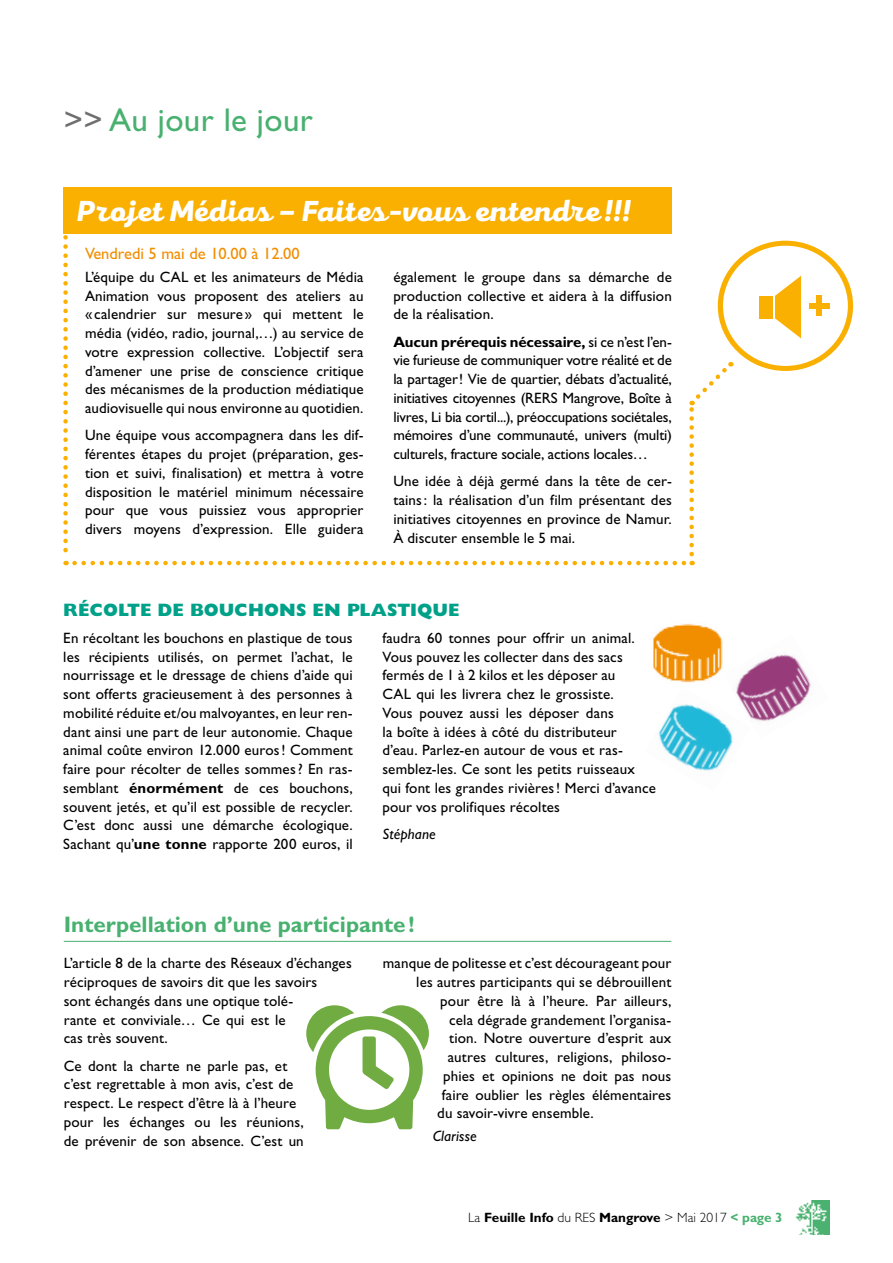
<style>
.page{position:relative;width:893px;height:1263px;background:#fff}
.page>*{position:absolute;margin:0;border:0;box-sizing:border-box;transform-origin:0 0}
.t1{font:33px "Gill Sans";letter-spacing:.01em;color:#49b170}
.t2{font:800 30px "Mixa";letter-spacing:.01em;color:#fff}
.t3{font:700 22.5px "Gill Sans";color:#49b170}
.t4{font:800 18px "Gill Sans";letter-spacing:.005em;color:#00a189}
.t5{font:16.5px "Gill Sans";color:#f18e00}
.t6{font:15px/18.8px "Gill Sans";letter-spacing:.01em;color:#000;text-align:justify}
.t7{font:italic 15px "Gill Sans";letter-spacing:.005em;color:#000}
.t8{font:700 13.5px "Gill Sans";color:#000}
.s1{color:#6f6f6f}
.s2{font-weight:700}
.s3{font-weight:300}
.s4{color:#49b170}
</style>
<div class="page">
<img style="left:795px;top:1200px;width:34px;height:34px">
<div style="left:64px;top:188px;width:608px;height:46px;background:#f9b000"></div>
<svg style="left:63px;top:237px;width:5px;height:328px"></svg>
<svg style="left:75px;top:561px;width:618px;height:4px"></svg>
<svg style="left:689px;top:241px;width:164px;height:313px"></svg>
<hr style="left:64px;top:941px;width:607px;height:1px;background:#49b170">
<svg style="left:306px;top:1005px;width:123px;height:124px"></svg>
<img style="left:653px;top:623px;width:70px;height:60px">
<img style="left:737px;top:654px;width:74px;height:68px">
<img style="left:658px;top:687px;width:93px;height:84px">
<h1 class="t1" style="left:64px;top:101px;width:251px"><span class="s1">&gt;&gt;</span> Au jour le jour</h1>
<h2 class="t2" style="left:77px;top:192px;width:556px">Projet Médias – Faites-vous entendre !!!</h2>
<p class="t5" style="left:85px;top:244px;width:216px">Vendredi 5 mai de 10.00 à 12.00</p>
<p class="t6" style="left:85px;top:267px;width:280px">L’équipe du CAL et les animateurs de Média Animation vous proposent des ateliers au « calendrier sur mesure » qui mettent le média (vidéo, radio, journal,…) au service de votre expression collective. L’objectif sera d’amener une prise de conscience critique des mécanismes de la production médiatique audiovisuelle qui nous environne au quotidien.</p>
<p class="t6" style="left:85px;top:426px;width:280px">Une équipe vous accompagnera dans les dif&shy;férentes étapes du projet (préparation, ges&shy;tion et suivi, finalisation) et mettra à votre disposition le matériel minimum nécessaire pour que vous puissiez vous approprier divers moyens d’expression. Elle guidera</p>
<p class="t6" style="left:393px;top:267px;width:280px">également le groupe dans sa démarche de production collective et aidera à la diffusion de la réalisation.</p>
<p class="t6" style="left:393px;top:332px;width:280px"><span class="s2">Aucun prérequis nécessaire,</span> si ce n’est l’en&shy;vie furieuse de communiquer votre réalité et de la partager! Vie de quartier, débats d’actualité, initiatives citoyennes (RERS Mangrove, Boîte à livres, Li bia cortil...), préoccupations sociétales, mémoires d’une communauté, univers (multi) culturels, fracture sociale, actions locales…</p>
<p class="t6" style="left:393px;top:472px;width:280px">Une idée à déjà germé dans la tête de cer&shy;tains: la réalisation d’un film présentant des initiatives citoyennes en province de Namur.<br>À discuter ensemble le 5 mai.</p>
<p class="t4" style="left:63px;top:599px;width:398px">RÉCOLTE DE BOUCHONS EN PLASTIQUE</p>
<p class="t6" style="left:63px;top:628px;width:291px">En récoltant les bouchons en plastique de tous les récipients utilisés, on permet l’achat, le nourrissage et le dressage de chiens d’aide qui sont offerts gracieusement à des personnes à mobilité réduite et/ou malvoyantes, en leur ren&shy;dant ainsi une part de leur autonomie. Chaque animal coûte environ 12.000 euros! Comment faire pour récolter de telles sommes? En ras&shy;semblant <span class="s2">énormément</span> de ces bouchons, souvent jetés, et qu’il est possible de recycler.<br>C’est donc aussi une démarche écologique.<br>Sachant qu’<span class="s2">une tonne</span> rapporte 200 euros, il</p>
<p class="t6" style="left:382px;top:628px;width:275px;text-align:left">faudra 60 tonnes pour offrir un animal.<br>Vous pouvez les collecter dans des sacs fermés de 1 à 2 kilos et les déposer au<br>CAL qui les livrera chez le grossiste.<br>Vous pouvez aussi les déposer dans<br>la boîte à idées à côté du distributeur<br>d’eau. Parlez-en autour de vous et ras&shy;semblez-les. Ce sont les petits ruisseaux qui font les grandes rivières! Merci d’avance pour vos prolifiques récoltes</p>
<p class="t7" style="left:382px;top:825px;width:55px">Stéphane</p>
<h3 class="t3" style="left:64px;top:911px;width:352px">Interpellation d’une participante!</h3>
<p class="t6" style="left:64px;top:954px;width:289px;text-align:left">L’article 8 de la charte des Réseaux d’échanges réciproques de savoirs dit que les savoirs<br>sont échangés dans une optique tolé-<br>rante et conviviale… Ce qui est le<br>cas très souvent.</p>
<p class="t6" style="left:64px;top:1056px;width:242px;text-align:left">Ce dont la charte ne parle pas, et c’est regrettable à mon avis, c’est de respect. Le respect d’être là à l’heure pour les échanges ou les réunions, de prévenir de son absence. C’est un</p>
<p class="t6" style="left:383px;top:954px;width:290px">manque de politesse et c’est décourageant pour</p>
<p class="t6" style="left:416px;top:973px;width:256px">les autres participants qui se débrouillent</p>
<p class="t6" style="left:440px;top:991px;width:233px">pour être là à l’heure. Par ailleurs,</p>
<p class="t6" style="left:449px;top:1010px;width:223px">cela dégrade grandement l’organisa-</p>
<p class="t6" style="left:449px;top:1029px;width:223px">tion. Notre ouverture d’esprit aux</p>
<p class="t6" style="left:448px;top:1048px;width:225px">autres cultures, religions, philoso-</p>
<p class="t6" style="left:443px;top:1066px;width:229px">phies et opinions ne doit pas nous</p>
<p class="t6" style="left:442px;top:1085px;width:231px">faire oublier les règles élémentaires</p>
<p class="t6" style="left:437px;top:1104px;width:158px">du savoir-vivre ensemble.</p>
<p class="t7" style="left:433px;top:1127px;width:45px">Clarisse</p>
<p class="t8" style="left:468px;top:1209px;width:316px"><span class="s3">La</span> Feuille Info <span class="s3">du RES</span> Mangrove <span class="s3">&gt; Mai 2017</span> <span class="s4">&lt; page 3</span></p>
</div>
